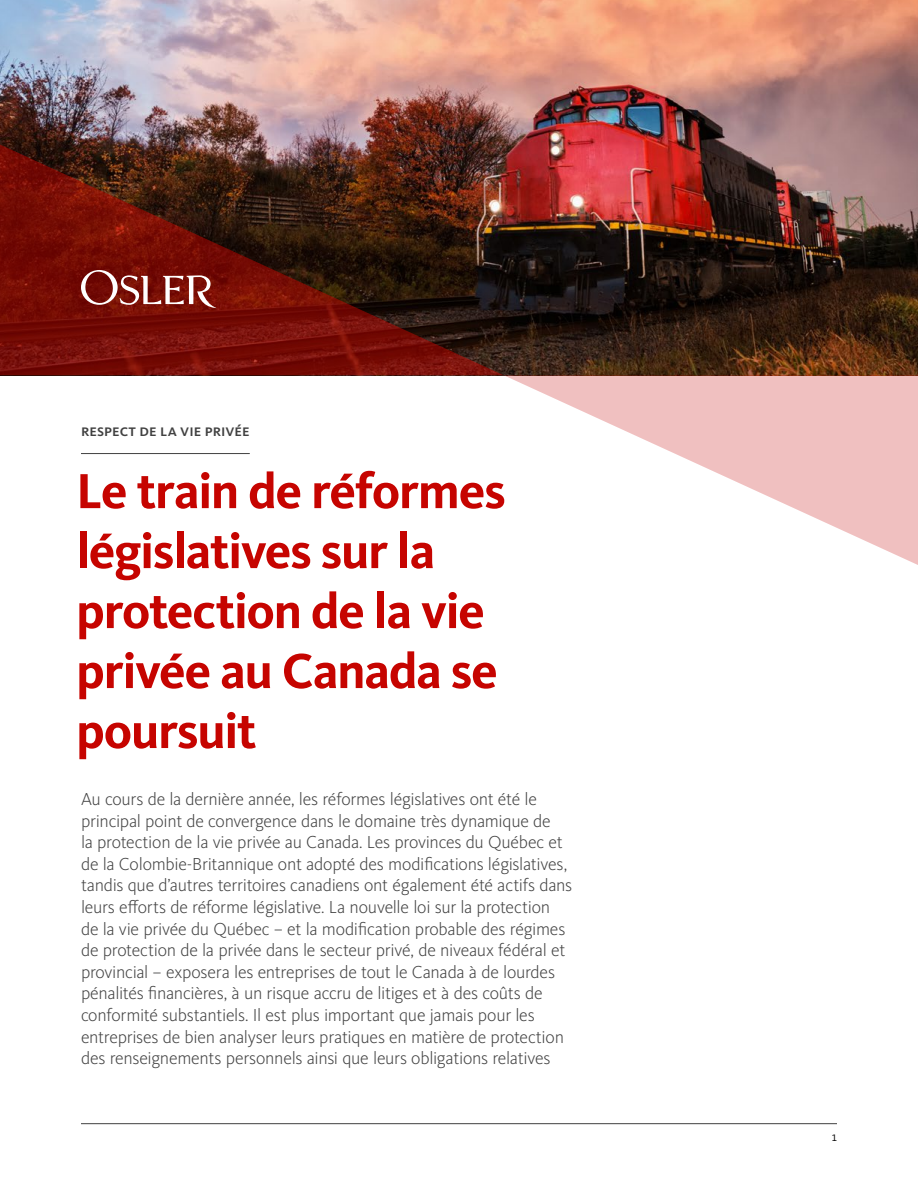
<style>
.page{position:relative;width:918px;height:1188px;background:#fff}
.page>*{position:absolute;margin:0;border:0;box-sizing:border-box;transform-origin:0 0}
.t1{font:700 51px/60px "Kievit Pro";letter-spacing:-.025em;color:#c60400}
.t2{font:300 18px/21.6px "Kievit Pro";letter-spacing:-.015em;color:#414141}
.t3{font:500 16.5px "Kievit Pro";color:#414141}
.t4{font:9.75px "Kievit Pro";color:#000}
</style>
<div class="page">
<img style="left:0;top:0;width:918px;height:375px">
<svg style="left:0;top:138px;width:504px;height:237px;background:#58170e"></svg>
<svg style="left:504px;top:375px;width:414px;height:190px"></svg>
<hr style="left:81px;top:1123px;width:756px;height:1px;background:#414141">
<hr style="left:81px;top:453px;width:169px;height:1px;background:#414141">
<svg style="left:81px;top:270px;width:135px;height:38px"></svg>
<p class="t3" style="left:81px;top:420px;width:170px">respect de la vie privée</p>
<h1 class="t1" style="left:76px;top:461px;width:431px">Le train de réformes législatives sur la protection de la vie privée au Canada se poursuit</h1>
<p class="t2" style="left:81px;top:788px;width:493px">Au cours de la dernière année, les réformes législatives ont été le principal point de convergence dans le domaine très dynamique de<br>la protection de la vie privée au Canada. Les provinces du Québec et de la Colombie‑Britannique ont adopté des modifications législatives, tandis que d’autres territoires canadiens ont également été actifs dans leurs efforts de réforme législative. La nouvelle loi sur la protection<br>de la vie privée du Québec – et la modification probable des régimes de protection de la privée dans le secteur privé, de niveaux fédéral et provincial – exposera les entreprises de tout le Canada à de lourdes pénalités financières, à un risque accru de litiges et à des coûts de conformité substantiels. Il est plus important que jamais pour les entreprises de bien analyser leurs pratiques en matière de protection des renseignements personnels ainsi que leurs obligations relatives</p>
<p class="t4" style="left:832px;top:1132px;width:7px">1</p>
</div>
